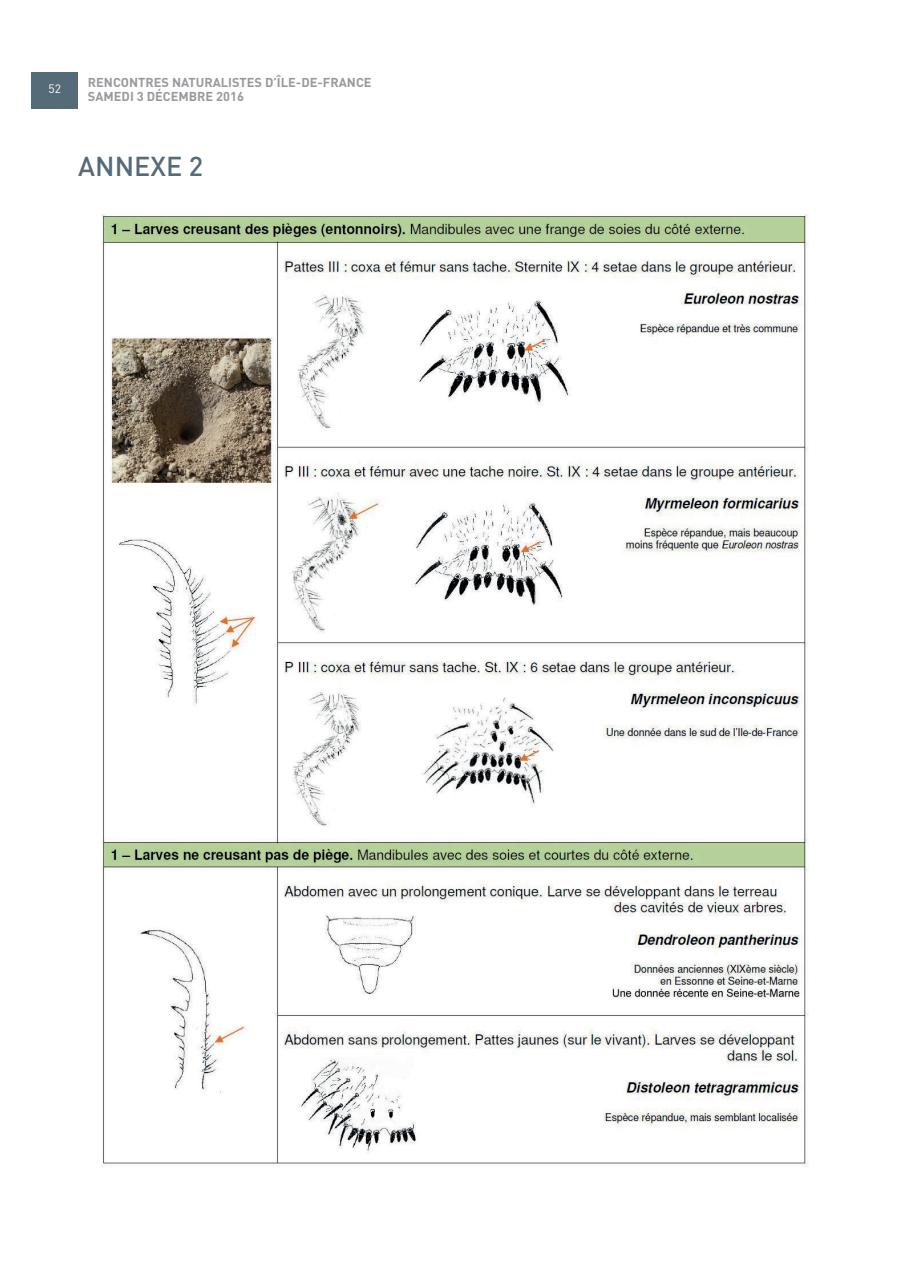
<style>
.page{position:relative;width:897px;height:1267px;background:#fff}
.page>*{position:absolute;margin:0;border:0;box-sizing:border-box;transform-origin:0 0}
.t1{font:500 27px "DIN";color:#556b77}
.t2{font:700 12.75px/13.5px "DIN";color:#97999c}
.t3{font:12px "DIN";color:#fff}
</style>
<div class="page">
<div style="left:32px;top:72px;width:46px;height:36px;background:#556b77"></div>
<img style="left:101px;top:214px;width:707px;height:953px">
<p class="t3" style="left:49px;top:81px;width:14px">52</p>
<p class="t2" style="left:88px;top:75px;width:285px">RENCONTRES NATURALISTES D’ÎLE-DE-FRANCE<br>SAMEDI 3 DÉCEMBRE 2016</p>
<h1 class="t1" style="left:78px;top:149px;width:126px">ANNEXE 2</h1>
</div>
